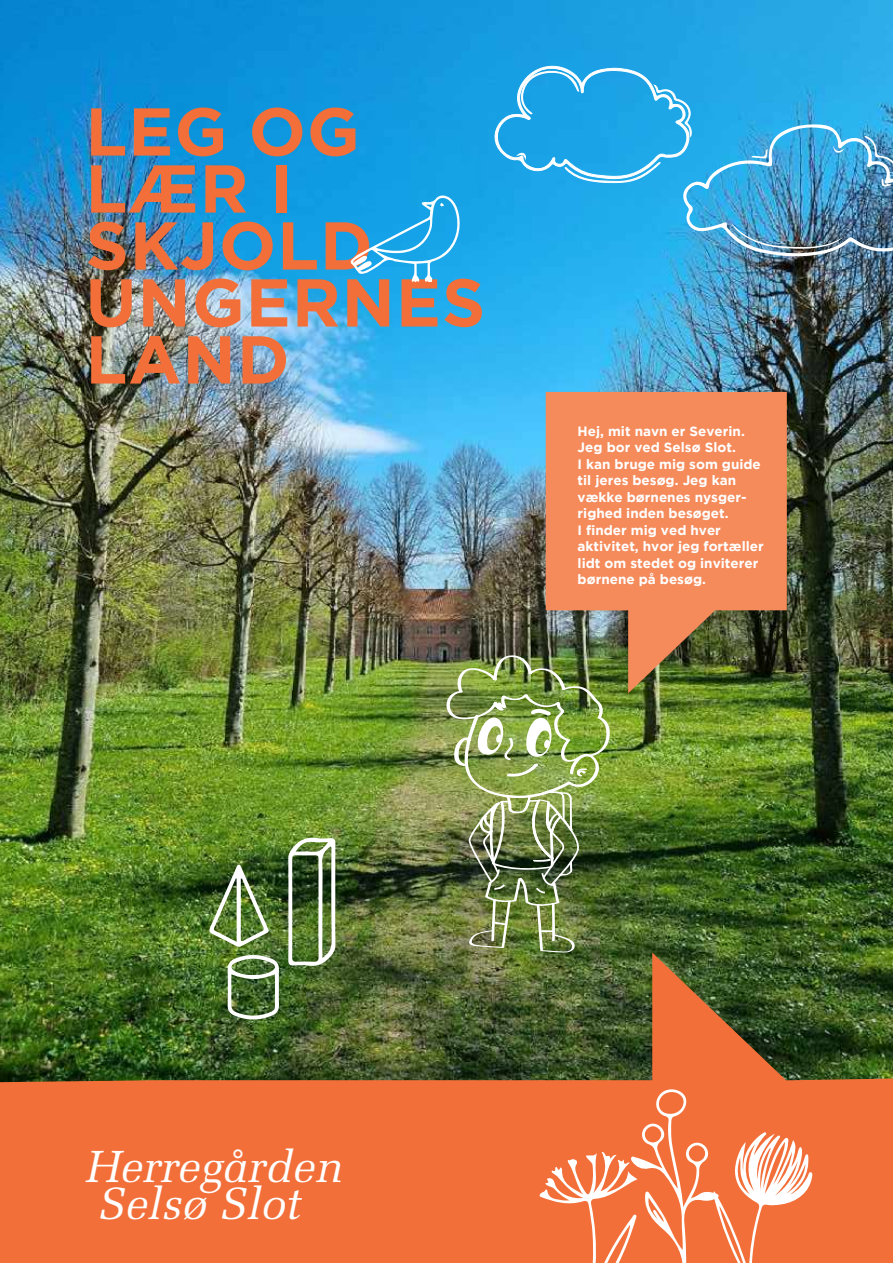
<style>
.page{position:relative;width:893px;height:1263px;background:#fff}
.page>*{position:absolute;margin:0;border:0;box-sizing:border-box;transform-origin:0 0}
.t1{font:700 67.5px/57px "Gotham";letter-spacing:.015em;color:#f26f39}
.t2{font:italic 45px/37.5px "Melior LT Std";color:#fff}
.t3{font:700 13.5px/16.5px "Gotham";color:#fff}
</style>
<div class="page">
<img style="left:0;top:0;width:893px;height:952px">
<svg style="left:350px;top:194px;width:110px;height:89px;background:#32aeea"></svg>
<img style="left:0;top:952px;width:893px;height:311px">
<img style="left:492px;top:61px;width:401px;height:197px">
<img style="left:288px;top:836px;width:47px;height:131px">
<img style="left:209px;top:865px;width:60px;height:82px">
<svg style="left:228px;top:954px;width:51px;height:67px"></svg>
<svg style="left:546px;top:392px;width:241px;height:301px;background:#d38153"></svg>
<img style="left:446px;top:655px;width:164px;height:298px">
<svg style="left:539px;top:1087px;width:274px;height:176px;background:#f38457"></svg>
<h1 class="t1" style="left:86px;top:101px;width:401px">LEG OG<br>LÆR I<br>SKJOLD<br>UNGERNES<br>LAND</h1>
<p class="t3" style="left:578px;top:422px;width:188px">Hej, mit navn er Severin.<br>Jeg bor ved Selsø Slot.<br>I kan bruge mig som guide til jeres besøg. Jeg kan vække børnenes nysger&shy;righed inden besøget.<br>I finder mig ved hver aktivitet, hvor jeg fortæller lidt om stedet og inviterer børnene på besøg.</p>
<h2 class="t2" style="left:85px;top:1148px;width:259px">Herregården<br>Selsø Slot</h2>
</div>
